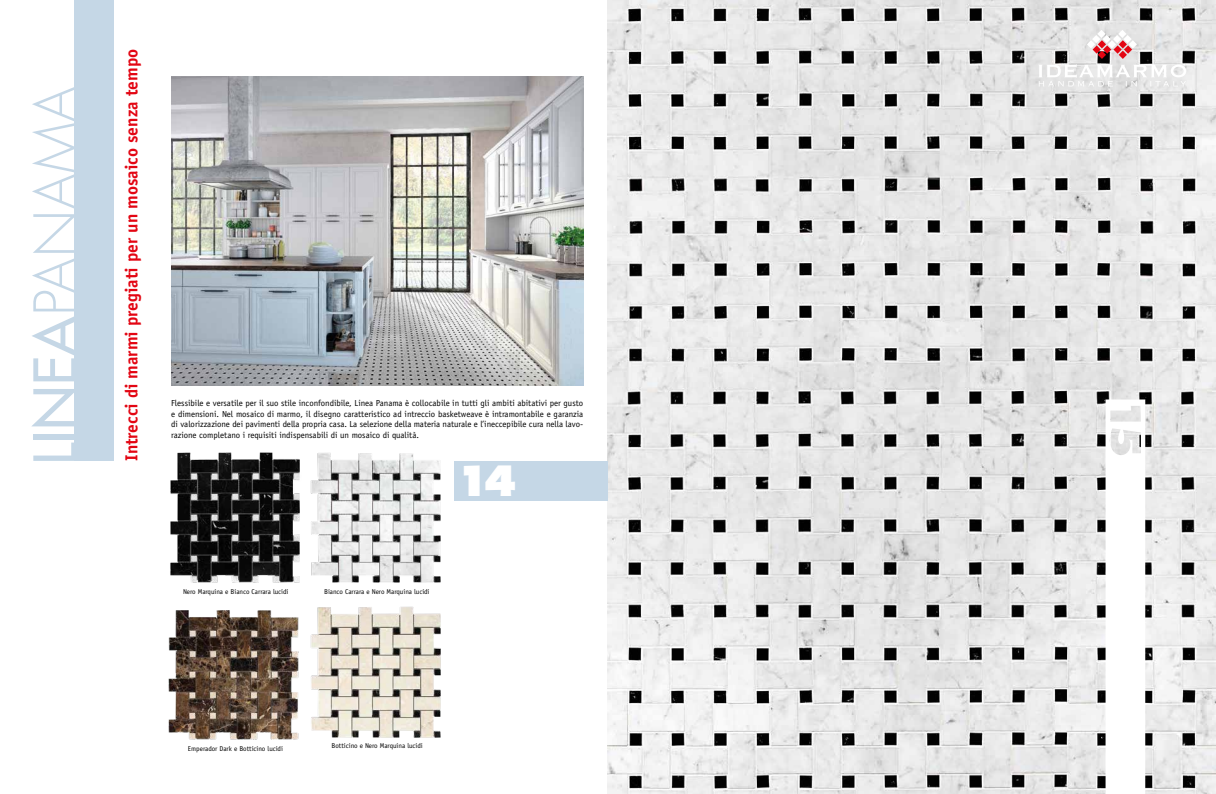
<style>
.page{position:relative;width:1216px;height:794px;background:#fff}
.page>*{position:absolute;margin:0;border:0;box-sizing:border-box;transform-origin:0 0}
.t1{font:300 56.7px "Futura Std";color:#c5d7e6}
.t2{font:800 40.51px "Futura Std";color:#fff}
.t3{font:700 17.5px "Officina Sans Std";color:#e30613}
.t4{font:8.75px/10.5px "Officina Sans Std";color:#000;text-align:justify}
.t5{font:7px "Officina Sans Std";color:#000}
.s1{font-weight:500}
</style>
<div class="page">
<img style="left:608px;top:0;width:607px;height:794px">
<img style="left:171px;top:76px;width:412px;height:309px">
<svg style="left:1105px;top:399px;width:40px;height:395px"></svg>
<div style="left:454px;top:461px;width:154px;height:39px;background:#c5d7e6"></div>
<div style="left:74px;top:0;width:40px;height:461px;background:#c5d7e6"></div>
<img style="left:310px;top:453px;width:131px;height:130px">
<img style="left:170px;top:452px;width:130px;height:131px">
<img style="left:310px;top:606px;width:131px;height:132px">
<img style="left:168px;top:610px;width:131px;height:130px">
<svg style="left:1038px;top:30px;width:148px;height:57px"></svg>
<h1 class="t1" style="left:21px;top:465px;width:380px;rotate:-90deg"><span class="s1">LINEA</span>PANAMA</h1>
<h3 class="t3" style="left:121px;top:461px;width:413px;rotate:-90deg">Intrecci di marmi pregiati per un mosaico senza tempo</h3>
<p class="t4" style="left:171px;top:398px;width:413px">Flessibile e versatile per il suo stile inconfondibile, Linea Panama è collocabile in tutti gli ambiti abitativi per gusto e dimensioni. Nel mosaico di marmo, il disegno caratteristico ad intreccio basketweave è intramontabile e garanzia di valorizzazione dei pavimenti della propria casa. La selezione della materia naturale e l’ineccepibile cura nella lavo&shy;razione completano i requisiti indispensabili di un mosaico di qualità.</p>
<h2 class="t2" style="left:456px;top:455px;width:62px">14</h2>
<p class="t5" style="left:183px;top:587px;width:107px">Nero Marquina e Bianco Carrara lucidi</p>
<p class="t5" style="left:324px;top:587px;width:107px">Bianco Carrara e Nero Marquina lucidi</p>
<p class="t5" style="left:188px;top:744px;width:96px">Emperador Dark e Botticino lucidi</p>
<p class="t5" style="left:331px;top:741px;width:93px">Botticino e Nero Marquina lucidi</p>
</div>
